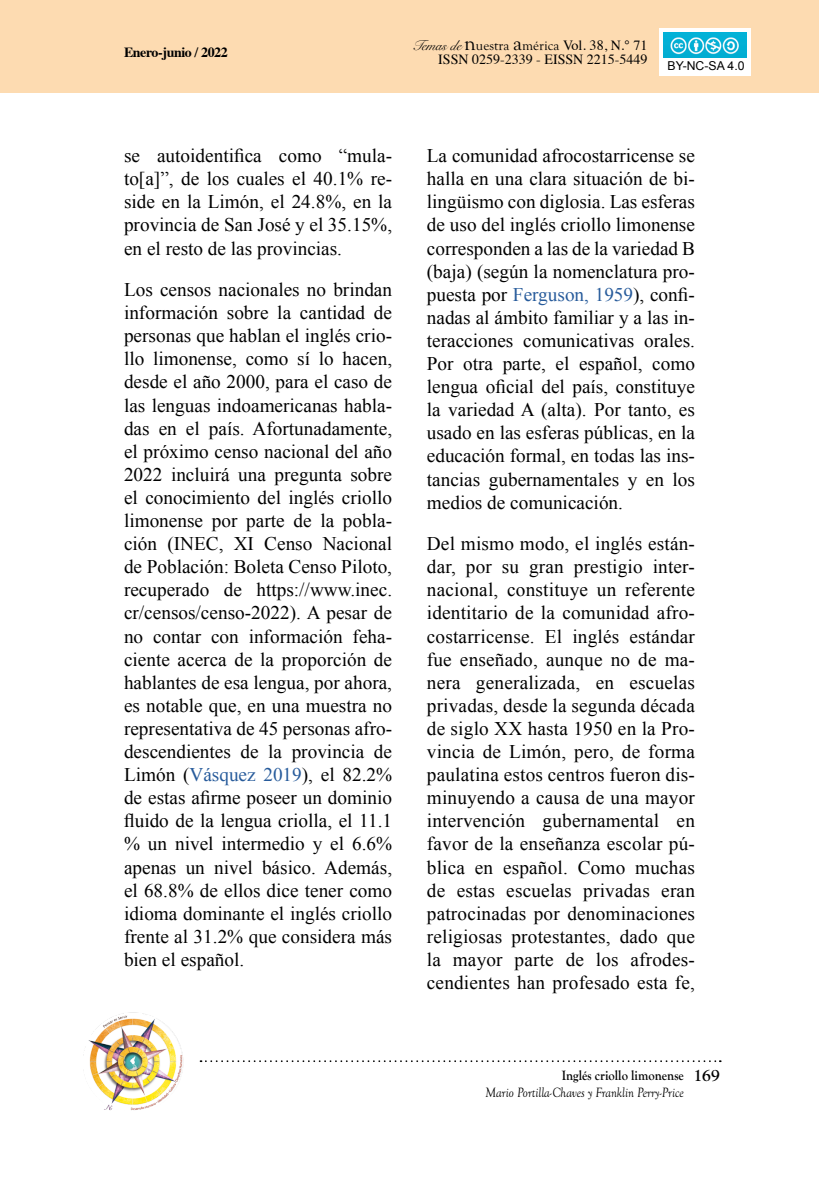
<style>
.page{position:relative;width:819px;height:1197px;background:#fff}
.page>*{position:absolute;margin:0;border:0;box-sizing:border-box;transform-origin:0 0}
.t1{font:19.25px/23.1px "Times New Roman";color:#000;text-align:justify}
.t2{font:14.17px "Goudy Old Sty";color:#000}
.t3{font:italic 14px/16.8px "Goudy Old Sty";color:#000;scale:.9 1}
.t4{font:14px "Times";color:#000}
.t5{font:700 14px "Times";letter-spacing:-.03em;color:#000}
.t6{font:12.25px "Arial";color:#000}
.s1{font-family:"Snell Roundhand"}
.s2{font-size:21.18px}
.s3{font-family:"Times"}
.s4{font-family:"Times";font-size:14px}
.s5{color:#275b9b}
.s6{font-weight:700;font-style:normal}
.s7{font-weight:700;font-style:normal;font-size:17.5px}
</style>
<div class="page">
<div style="left:0;top:0;width:819px;height:93px;background:#fddbb1"></div>
<svg style="left:201px;top:1060px;width:520px;height:2px"></svg>
<img style="left:84px;top:1012px;width:100px;height:99px">
<div style="left:659px;top:29px;width:91px;height:47px;background:#fff"></div>
<img style="left:664px;top:32px;width:83px;height:25px">
<p class="t5" style="left:124px;top:39px;width:105px">Enero-junio / 2022</p>
<p class="t2" style="left:412px;top:37px;width:237px"><span class="s1">Temas de</span> <span class="s2">n</span>uestra <span class="s2">a</span>mérica <span class="s3">Vol. 38,</span> <span class="s4">N.° 71</span></p>
<p class="t4" style="left:438px;top:46px;width:211px">ISSN 0259-2339 - EISSN 2215-5449</p>
<p class="t6" style="left:668px;top:57px;width:79px">BY-NC-SA 4.0</p>
<p class="t1" style="left:124px;top:144px;width:270px">se autoidentifica como “mula&shy;to[a]”, de los cuales el 40.1% re&shy;side en la Limón, el 24.8%, en la provincia de San José y el 35.15%, en el resto de las provincias.</p>
<p class="t1" style="left:124px;top:278px;width:270px">Los censos nacionales no brindan información sobre la cantidad de personas que hablan el inglés crio&shy;llo limonense, como sí lo hacen, desde el año 2000, para el caso de las lenguas indoamericanas habla&shy;das en el país. Afortunadamente, el próximo censo nacional del año 2022 incluirá una pregunta sobre el conocimiento del inglés criollo limonense por parte de la pobla&shy;ción (INEC, XI Censo Nacional de Población: Boleta Censo Piloto, recuperado de https://www.inec. cr/censos/censo-2022). A pesar de no contar con información feha&shy;ciente acerca de la proporción de hablantes de esa lengua, por ahora, es notable que, en una muestra no representativa de 45 personas afro&shy;descendientes de la provincia de Limón (<span class="s5">Vásquez 2019</span>), el 82.2% de estas afirme poseer un dominio fluido de la lengua criolla, el 11.1 % un nivel intermedio y el 6.6% apenas un nivel básico. Además, el 68.8% de ellos dice tener como idioma dominante el inglés criollo frente al 31.2% que considera más bien el español.</p>
<p class="t1" style="left:427px;top:144px;width:270px">La comunidad afrocostarricense se halla en una clara situación de bi&shy;lingüismo con diglosia. Las esferas de uso del inglés criollo limonense corresponden a las de la variedad B (baja) (según la nomenclatura pro&shy;puesta por <span class="s5">Ferguson, 1959</span>), confi&shy;nadas al ámbito familiar y a las in&shy;teracciones comunicativas orales.<br>Por otra parte, el español, como lengua oficial del país, constituye la variedad A (alta). Por tanto, es usado en las esferas públicas, en la educación formal, en todas las ins&shy;tancias gubernamentales y en los medios de comunicación.</p>
<p class="t1" style="left:427px;top:532px;width:270px">Del mismo modo, el inglés están&shy;dar, por su gran prestigio inter&shy;nacional, constituye un referente identitario de la comunidad afro&shy;costarricense. El inglés estándar fue enseñado, aunque no de ma&shy;nera generalizada, en escuelas privadas, desde la segunda década de siglo XX hasta 1950 en la Pro&shy;vincia de Limón, pero, de forma paulatina estos centros fueron dis&shy;minuyendo a causa de una mayor intervención gubernamental en favor de la enseñanza escolar pú&shy;blica en español. Como muchas de estas escuelas privadas eran patrocinadas por denominaciones religiosas protestantes, dado que la mayor parte de los afrodes&shy;cendientes han profesado esta fe,</p>
<p class="t3" style="left:486px;top:1068px;width:262px;text-indent:76px"><span class="s6">Inglés criollo limonense</span> <span class="s7">169<br></span>Mario Portilla-Chaves y Franklin Perry-Price</p>
</div>
